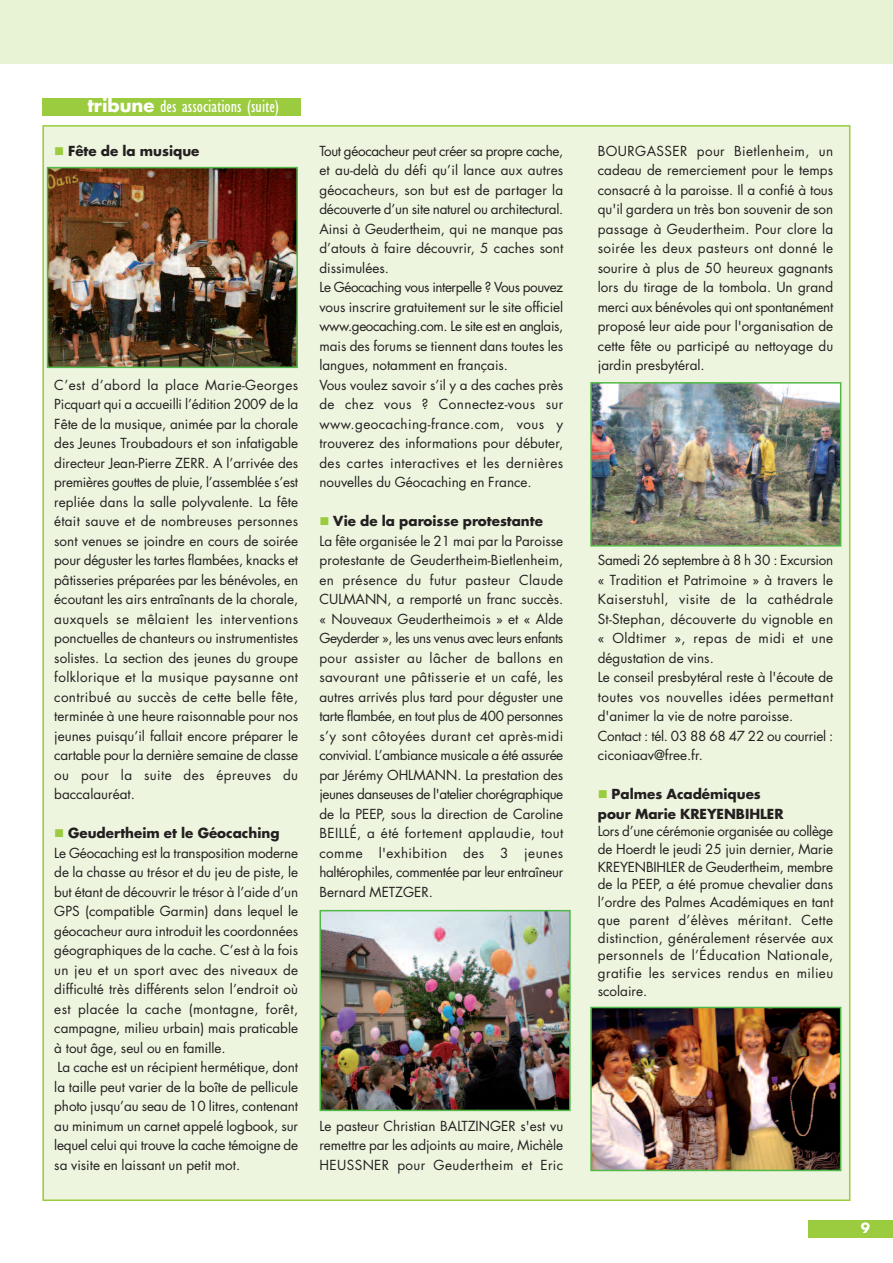
<style>
.page{position:relative;width:893px;height:1263px;background:#fff}
.page>*{position:absolute;margin:0;border:0;box-sizing:border-box;transform-origin:0 0}
.t1{font:condensed 18px "Gill Sans";color:#fff}
.t2{font:13.5px/19.5px "Futura";color:#231f20;text-align:justify}
.t3{font:700 13.5px/19.5px "Futura";color:#231f20}
.t4{font:700 13.5px "Futura";color:#fff}
.s1{font-family:"Futura";font-weight:700;font-stretch:normal}
</style>
<div class="page">
<div style="left:808px;top:1220px;width:85px;height:17px;background:#9bcb3e"></div>
<div style="left:43px;top:125px;width:807px;height:1076px;background:#edf5df"></div>
<div style="left:43px;top:98px;width:258px;height:17px;background:#9bcb3e"></div>
<img style="left:323px;top:913px;width:245px;height:195px">
<div style="left:320px;top:910px;width:251px;height:201px;border:2px solid #51b948"></div>
<div style="left:0;top:0;width:893px;height:64px;background:#e8f2d5"></div>
<img style="left:50px;top:170px;width:245px;height:195px">
<div style="left:47px;top:167px;width:251px;height:201px;border:2px solid #51b948"></div>
<img style="left:593px;top:385px;width:245px;height:158px">
<div style="left:590px;top:382px;width:251px;height:164px;border:2px solid #51b948"></div>
<img style="left:593px;top:1010px;width:245px;height:158px">
<div style="left:590px;top:1007px;width:251px;height:164px;border:2px solid #51b948"></div>
<h1 class="t1" style="left:87px;top:99px;width:193px"><span class="s1">tribune</span> des associations (suite)</h1>
<p class="t3" style="left:68px;top:142px;width:133px">Fête de la musique</p>
<p class="t2" style="left:54px;top:376px;width:245px">C’est d’abord la place Marie-Georges Picquart qui a accueilli l’édition 2009 de la Fête de la musique, animée par la chorale des Jeunes Troubadours et son infatigable directeur Jean-Pierre ZERR. A l’arrivée des premières gouttes de pluie, l’assemblée s’est repliée dans la salle polyvalente. La fête était sauve et de nombreuses personnes sont venues se joindre en cours de soirée pour déguster les tartes flambées, knacks et pâtisseries préparées par les bénévoles, en écoutant les airs entraînants de la chorale, auxquels se mêlaient les interventions ponctuelles de chanteurs ou instrumentistes solistes. La section des jeunes du groupe folklorique et la musique paysanne ont contribué au succès de cette belle fête, terminée à une heure raisonnable pour nos jeunes puisqu’il fallait encore préparer le cartable pour la dernière semaine de classe ou pour la suite des épreuves du baccalauréat.</p>
<p class="t3" style="left:68px;top:824px;width:213px">Geudertheim et le Géocaching</p>
<p class="t2" style="left:54px;top:844px;width:245px;text-align:left">Le Géocaching est la transposition moderne de la chasse au trésor et du jeu de piste, le but étant de découvrir le trésor à l’aide d’un GPS (compatible Garmin) dans lequel le géocacheur aura introduit les coordonnées géographiques de la cache. C’est à la fois un jeu et un sport avec des niveaux de difficulté très différents selon l’endroit où est placée la cache (montagne, forêt, campagne, milieu urbain) mais praticable à tout âge, seul ou en famille.<br>La cache est un récipient hermétique, dont la taille peut varier de la boîte de pellicule photo jusqu’au seau de 10 litres, contenant au minimum un carnet appelé logbook, sur lequel celui qui trouve la cache témoigne de sa visite en laissant un petit mot.</p>
<p class="t2" style="left:319px;top:142px;width:245px;text-align:left">Tout géocacheur peut créer sa propre cache, et au-delà du défi qu’il lance aux autres géocacheurs, son but est de partager la découverte d’un site naturel ou architectural.<br>Ainsi à Geudertheim, qui ne manque pas d’atouts à faire découvrir, 5 caches sont dissimulées.<br>Le Géocaching vous interpelle ? Vous pouvez vous inscrire gratuitement sur le site officiel www.geocaching.com. Le site est en anglais, mais des forums se tiennent dans toutes les langues, notamment en français.<br>Vous voulez savoir s’il y a des caches près de chez vous ? Connectez-vous sur www.geocaching-france.com, vous y trouverez des informations pour débuter, des cartes interactives et les dernières nouvelles du Géocaching en France.</p>
<p class="t3" style="left:333px;top:512px;width:211px">Vie de la paroisse protestante</p>
<p class="t2" style="left:319px;top:532px;width:245px">La fête organisée le 21 mai par la Paroisse protestante de Geudertheim-Bietlenheim, en présence du futur pasteur Claude CULMANN, a remporté un franc succès. « Nouveaux Geudertheimois » et « Alde Geyderder », les uns venus avec leurs enfants pour assister au lâcher de ballons en savourant une pâtisserie et un café, les autres arrivés plus tard pour déguster une tarte flambée, en tout plus de 400 personnes s’y sont côtoyées durant cet après-midi convivial. L’ambiance musicale a été assurée par Jérémy OHLMANN. La prestation des jeunes danseuses de l'atelier chorégraphique de la PEEP, sous la direction de Caroline BEILLÉ, a été fortement applaudie, tout comme l'exhibition des 3 jeunes haltérophiles, commentée par leur entraîneur Bernard METZGER.</p>
<p class="t2" style="left:319px;top:1117px;width:245px">Le pasteur Christian BALTZINGER s'est vu remettre par les adjoints au maire, Michèle HEUSSNER pour Geudertheim et Eric</p>
<p class="t2" style="left:598px;top:142px;width:237px">BOURGASSER pour Bietlenheim, un cadeau de remerciement pour le temps consacré à la paroisse. Il a confié à tous qu'il gardera un très bon souvenir de son passage à Geudertheim. Pour clore la soirée les deux pasteurs ont donné le sourire à plus de 50 heureux gagnants lors du tirage de la tombola. Un grand merci aux bénévoles qui ont spontanément proposé leur aide pour l'organisation de cette fête ou participé au nettoyage du jardin presbytéral.</p>
<p class="t2" style="left:598px;top:551px;width:237px;text-align:left">Samedi 26 septembre à 8 h 30 : Excursion « Tradition et Patrimoine » à travers le Kaiserstuhl, visite de la cathédrale St-Stephan, découverte du vignoble en « Oldtimer », repas de midi et une dégustation de vins.<br>Le conseil presbytéral reste à l'écoute de toutes vos nouvelles idées permettant d'animer la vie de notre paroisse.<br>Contact : tél. 03 88 68 47 22 ou courriel : ciconiaav@free.fr.</p>
<p class="t3" style="left:598px;top:785px;width:187px;text-indent:14px">Palmes Académiques pour Marie KREYENBIHLER</p>
<p class="t2" style="left:598px;top:824px;width:237px;line-height:17.7px">Lors d’une cérémonie organisée au collège de Hoerdt le jeudi 25 juin dernier, Marie KREYENBIHLER de Geudertheim, membre de la PEEP, a été promue chevalier dans l’ordre des Palmes Académiques en tant que parent d’élèves méritant. Cette distinction, généralement réservée aux personnels de l’Éducation Nationale, gratifie les services rendus en milieu scolaire.</p>
<p class="t4" style="left:861px;top:1221px;width:11px">9</p>
</div>
